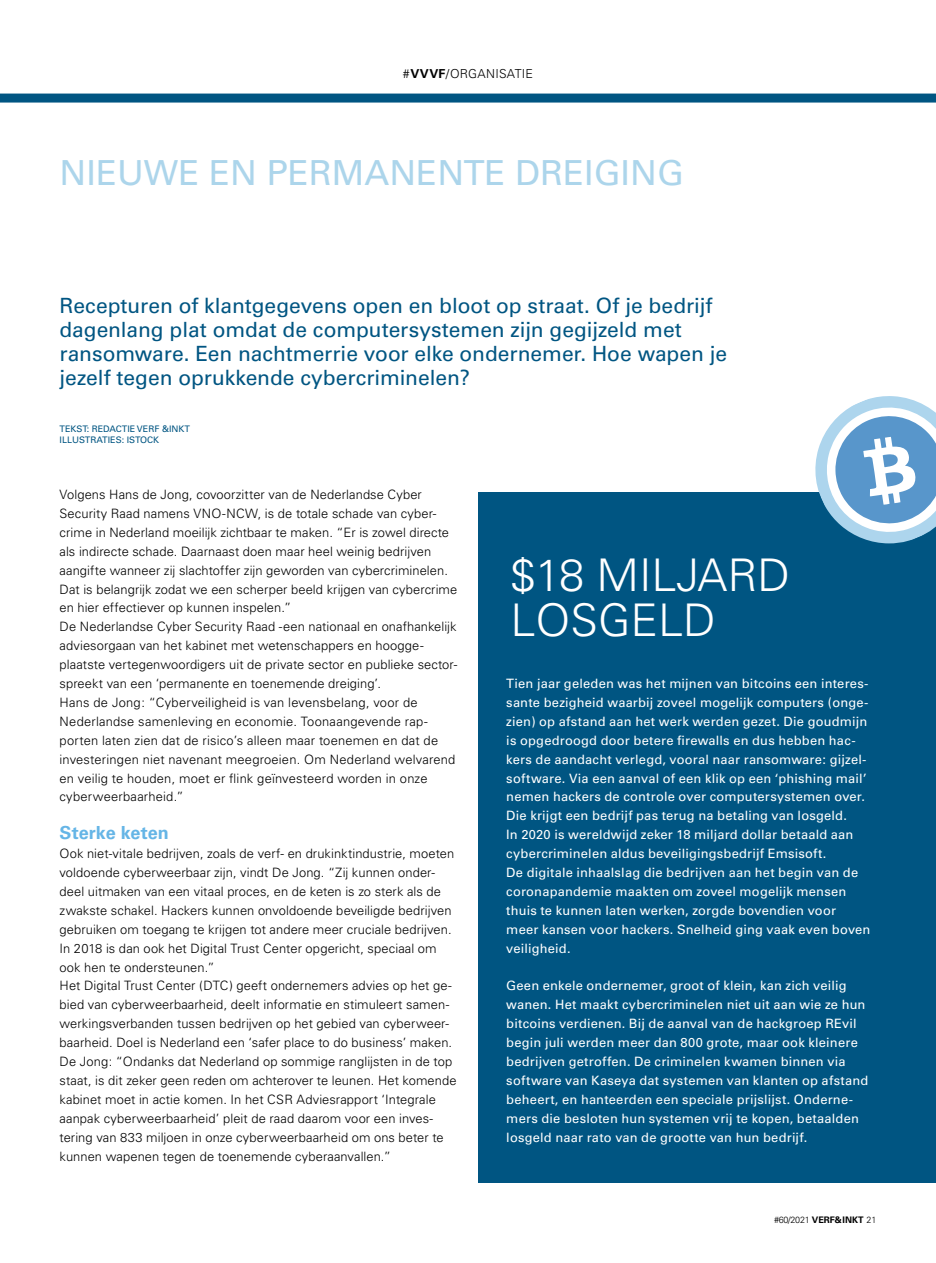
<style>
.page{position:relative;width:936px;height:1263px;background:#fff}
.page>*{position:absolute;margin:0;border:0;box-sizing:border-box;transform-origin:0 0}
.t1{font:300 45px/45px "Univers";color:#fff}
.t2{font:34.5px "Univers";color:#acd5eb}
.t3{font:21px/24px "Univers";letter-spacing:-.005em;color:#005582}
.t4{font:700 18px "Univers";color:#65b5e6}
.t5{font:300 12.9px/18.9px "Univers";letter-spacing:.01em;color:#000}
.t6{font:12.9px/18.9px "Univers";letter-spacing:.015em;color:#fff}
.t7{font:300 12.3px "Univers";letter-spacing:.015em;color:#000}
.t8{font:9px/10.8px "Univers";color:#005582}
.t9{font:300 9px "Univers";letter-spacing:-.025em;color:#000}
.s1{font-weight:700}
</style>
<div class="page">
<div style="left:0;top:94px;width:935px;height:9px;background:#005582"></div>
<div style="left:478px;top:492px;width:457px;height:690px;background:#005582"></div>
<svg style="left:815px;top:396px;width:120px;height:148px"></svg>
<p class="t7" style="left:403px;top:66px;width:132px">#<span class="s1">VVVF</span>/ORGANISATIE</p>
<h2 class="t2" style="left:60px;top:152px;width:626px">NIEUWE EN PERMANENTE DREIGING</h2>
<h3 class="t3" style="left:60px;top:294px;width:669px">Recepturen of klantgegevens open en bloot op straat. Of je bedrijf dagenlang plat omdat de computersystemen zijn gegijzeld met ransomware. Een nachtmerrie voor elke ondernemer. Hoe wapen je jezelf tegen oprukkende cybercriminelen?</h3>
<p class="t8" style="left:60px;top:424px;width:132px">TEKST: REDACTIE VERF &amp;INKT<br>ILLUSTRATIES: ISTOCK</p>
<p class="t5" style="left:60px;top:485px;width:399px">Volgens Hans de Jong, covoorzitter van de Nederlandse Cyber Security Raad namens VNO-NCW, is de totale schade van cyber&shy;crime in Nederland moeilijk zichtbaar te maken. “Er is zowel directe als indirecte schade. Daarnaast doen maar heel weinig bedrijven aangifte wanneer zij slachtoffer zijn geworden van cybercriminelen.<br>Dat is belangrijk zodat we een scherper beeld krijgen van cybercrime en hier effectiever op kunnen inspelen.”<br>De Nederlandse Cyber Security Raad -een nationaal en onafhankelijk adviesorgaan van het kabinet met wetenschappers en hoogge&shy;plaatste vertegenwoordigers uit de private sector en publieke sector&shy;spreekt van een ‘permanente en toenemende dreiging’.<br>Hans de Jong: “Cyberveiligheid is van levensbelang, voor de Nederlandse samenleving en economie. Toonaangevende rap&shy;porten laten zien dat de risico’s alleen maar toenemen en dat de investeringen niet navenant meegroeien. Om Nederland welvarend en veilig te houden, moet er flink geïnvesteerd worden in onze cyberweerbaarheid.”</p>
<h3 class="t4" style="left:60px;top:822px;width:111px">Sterke keten</h3>
<p class="t5" style="left:60px;top:844px;width:398px">Ook niet-vitale bedrijven, zoals de verf- en drukinktindustrie, moeten voldoende cyberweerbaar zijn, vindt De Jong. “Zij kunnen onder&shy;deel uitmaken van een vitaal proces, en de keten is zo sterk als de zwakste schakel. Hackers kunnen onvoldoende beveiligde bedrijven gebruiken om toegang te krijgen tot andere meer cruciale bedrijven.<br>In 2018 is dan ook het Digital Trust Center opgericht, speciaal om ook hen te ondersteunen.”<br>Het Digital Trust Center (DTC) geeft ondernemers advies op het ge&shy;bied van cyberweerbaarheid, deelt informatie en stimuleert samen&shy;werkingsverbanden tussen bedrijven op het gebied van cyberweer&shy;baarheid. Doel is Nederland een ‘safer place to do business’ maken.<br>De Jong: “Ondanks dat Nederland op sommige ranglijsten in de top staat, is dit zeker geen reden om achterover te leunen. Het komende kabinet moet in actie komen. In het CSR Adviesrapport ‘Integrale aanpak cyberweerbaarheid’ pleit de raad daarom voor een inves&shy;tering van 833 miljoen in onze cyberweerbaarheid om ons beter te kunnen wapenen tegen de toenemende cyberaanvallen.”</p>
<h1 class="t1" style="left:510px;top:553px;width:281px">$18 MILJARD<br>LOSGELD</h1>
<p class="t6" style="left:506px;top:674px;width:365px">Tien jaar geleden was het mijnen van bitcoins een interes&shy;sante bezigheid waarbij zoveel mogelijk computers (onge&shy;zien) op afstand aan het werk werden gezet. Die goudmijn is opgedroogd door betere firewalls en dus hebben hac&shy;kers de aandacht verlegd, vooral naar ransomware: gijzel&shy;software. Via een aanval of een klik op een ‘phishing mail’ nemen hackers de controle over computersystemen over.<br>Die krijgt een bedrijf pas terug na betaling van losgeld.<br>In 2020 is wereldwijd zeker 18 miljard dollar betaald aan cybercriminelen aldus beveiligingsbedrijf Emsisoft.<br>De digitale inhaalslag die bedrijven aan het begin van de coronapandemie maakten om zoveel mogelijk mensen thuis te kunnen laten werken, zorgde bovendien voor meer kansen voor hackers. Snelheid ging vaak even boven veiligheid.</p>
<p class="t6" style="left:506px;top:976px;width:364px">Geen enkele ondernemer, groot of klein, kan zich veilig wanen. Het maakt cybercriminelen niet uit aan wie ze hun bitcoins verdienen. Bij de aanval van de hackgroep REvil begin juli werden meer dan 800 grote, maar ook kleinere bedrijven getroffen. De criminelen kwamen binnen via software van Kaseya dat systemen van klanten op afstand beheert, en hanteerden een speciale prijslijst. Onderne&shy;mers die besloten hun systemen vrij te kopen, betaalden losgeld naar rato van de grootte van hun bedrijf.</p>
<p class="t9" style="left:774px;top:1215px;width:104px">#60/2021 <span class="s1">VERF&amp; INKT</span> 21</p>
</div>
